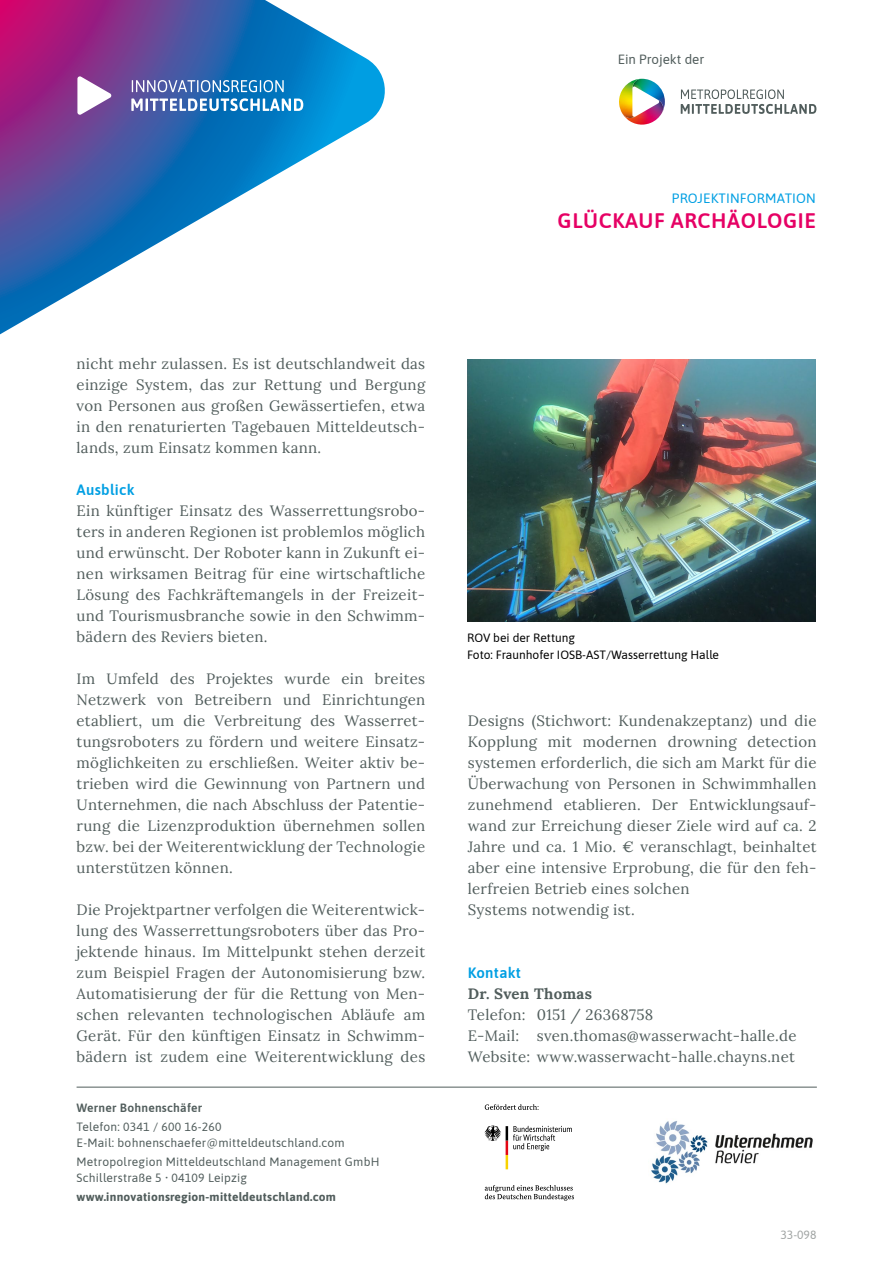
<style>
.page{position:relative;width:893px;height:1263px;background:#fff}
.page>*{position:absolute;margin:0;border:0;box-sizing:border-box;transform-origin:0 0}
.t1{font:600 21px "Asap";letter-spacing:.03em;color:#e60064}
.t2{font:15px/21px "Lora";letter-spacing:.02em;color:#515d5c;text-align:justify}
.t3{font:600 15px "Asap";letter-spacing:.02em;color:#009fe3}
.t4{font:700 15px "Lora";letter-spacing:.02em;color:#515d5c}
.t5{font:13.5px "Asap";letter-spacing:.01em;color:#009fe3}
.t6{font:13.35px "Asap";color:#515d5c}
.t7{font:12px/16.5px "Asap";letter-spacing:.02em;color:#515d5c}
.t8{font:12px/16.5px "Asap";color:#000}
.t9{font:700 12px "Asap";letter-spacing:.02em;color:#515d5c}
.t10{font:600 12px "Asap";letter-spacing:.02em;color:#515d5c}
.t11{font:12px "Asap";color:#a0a4a3}
.s1{font-weight:700}
</style>
<div class="page">
<svg style="left:485px;top:1104px;width:54px;height:6px"></svg>
<svg style="left:485px;top:1185px;width:89px;height:16px"></svg>
<svg style="left:484px;top:1125px;width:88px;height:44px"></svg>
<img style="left:651px;top:1121px;width:162px;height:63px">
<hr style="left:77px;top:1087px;width:740px;height:1px;background:#515d5c">
<svg style="left:0;top:0;width:385px;height:335px"></svg>
<svg style="left:77px;top:76px;width:226px;height:39px"></svg>
<img style="left:626px;top:113px;width:36px;height:12px">
<img style="left:642px;top:79px;width:23px;height:34px">
<svg style="left:658px;top:100px;width:4px;height:4px"></svg>
<img style="left:619px;top:79px;width:23px;height:39px">
<svg style="left:619px;top:104px;width:16px;height:14px"></svg>
<svg style="left:681px;top:89px;width:135px;height:25px"></svg>
<img style="left:467px;top:360px;width:349px;height:261px">
<p class="t6" style="left:618px;top:50px;width:88px">Ein Projekt der</p>
<p class="t5" style="left:672px;top:189px;width:146px">PROJEKTINFORMATION</p>
<h1 class="t1" style="left:558px;top:206px;width:260px">GLÜCKAUF ARCHÄOLOGIE</h1>
<p class="t2" style="left:77px;top:352px;width:350px">nicht mehr zulassen. Es ist deutschlandweit das einzige System, das zur Rettung und Bergung von Personen aus großen Gewässertiefen, etwa in den renaturierten Tagebauen Mitteldeutsch&shy;lands, zum Einsatz kommen kann.</p>
<p class="t3" style="left:77px;top:479px;width:59px">Ausblick</p>
<p class="t2" style="left:77px;top:499px;width:350px">Ein künftiger Einsatz des Wasserrettungsrobo&shy;ters in anderen Regionen ist problemlos möglich und erwünscht. Der Roboter kann in Zukunft ei&shy;nen wirksamen Beitrag für eine wirtschaftliche Lösung des Fachkräftemangels in der Freizeit&shy;und Tourismusbranche sowie in den Schwimm&shy;bädern des Reviers bieten.</p>
<p class="t2" style="left:77px;top:667px;width:350px">Im Umfeld des Projektes wurde ein breites Netzwerk von Betreibern und Einrichtungen etabliert, um die Verbreitung des Wasserret&shy;tungsroboters zu fördern und weitere Einsatz&shy;möglichkeiten zu erschließen. Weiter aktiv be&shy;trieben wird die Gewinnung von Partnern und Unternehmen, die nach Abschluss der Patentie&shy;rung die Lizenzproduktion übernehmen sollen bzw. bei der Weiterentwicklung der Technologie unterstützen können.</p>
<p class="t2" style="left:77px;top:898px;width:350px">Die Projektpartner verfolgen die Weiterentwick&shy;lung des Wasserrettungsroboters über das Pro&shy;jektende hinaus. Im Mittelpunkt stehen derzeit zum Beispiel Fragen der Autonomisierung bzw.<br>Automatisierung der für die Rettung von Men&shy;schen relevanten technologischen Abläufe am Gerät. Für den künftigen Einsatz in Schwimm&shy;bädern ist zudem eine Weiterentwicklung des</p>
<p class="t10" style="left:77px;top:1099px;width:127px">Werner Bohnenschäfer</p>
<p class="t7" style="left:77px;top:1118px;width:270px">Telefon: 0341 / 600 16-260<br>E-Mail: bohnenschaefer@mitteldeutschland.com</p>
<p class="t7" style="left:77px;top:1153px;width:304px">Metropolregion Mitteldeutschland Management GmbH<br>Schillerstraße 5 <span class="s1">·</span> 04109 Leipzig</p>
<p class="t9" style="left:77px;top:1188px;width:261px">www.innovationsregion-mitteldeutschland.com</p>
<p class="t8" style="left:467px;top:629px;width:253px">ROV bei der Rettung<br>Foto: Fraunhofer IOSB-AST/Wasserrettung Halle</p>
<p class="t2" style="left:468px;top:709px;width:350px;text-align:left">Designs (Stichwort: Kundenakzeptanz) und die Kopplung mit modernen drowning detection systemen erforderlich, die sich am Markt für die Überwachung von Personen in Schwimmhallen zunehmend etablieren. Der Entwicklungsauf&shy;wand zur Erreichung dieser Ziele wird auf ca. 2<br>Jahre und ca. 1 Mio. € veranschlagt, beinhaltet aber eine intensive Erprobung, die für den feh&shy;lerfreien Betrieb eines solchen<br>Systems notwendig ist.</p>
<p class="t3" style="left:468px;top:962px;width:55px">Kontakt</p>
<p class="t4" style="left:468px;top:981px;width:126px">Dr. Sven Thomas</p>
<p class="t2" style="left:468px;top:1003px;width:330px;text-align:left">Telefon: 0151 / 26368758<br>E-Mail: sven.thomas@wasserwacht-halle.de<br>Website: www.wasserwacht-halle.chayns.net</p>
<p class="t11" style="left:780px;top:1226px;width:37px">33-098</p>
</div>
